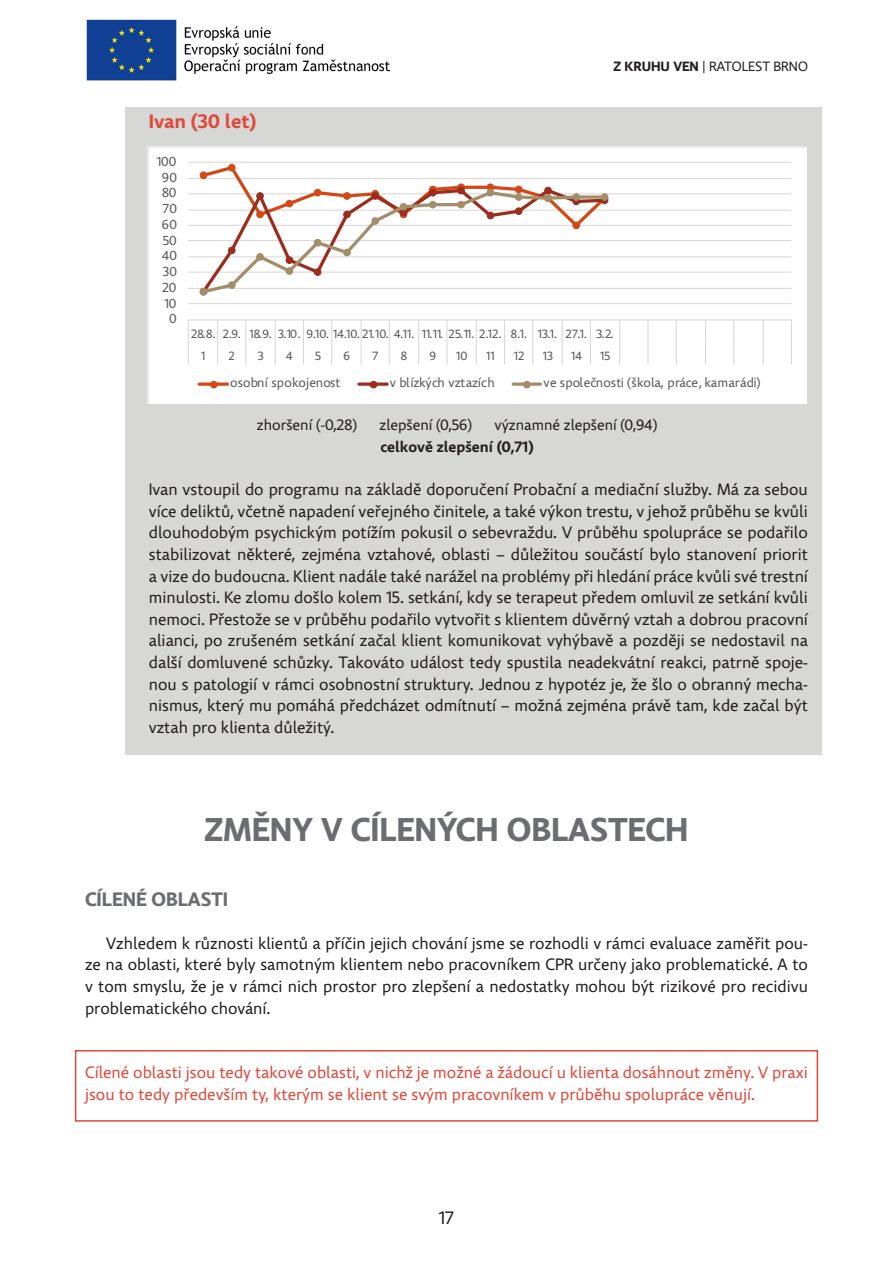
<style>
.page{position:relative;width:893px;height:1263px;background:#fff}
.page>*{position:absolute;margin:0;border:0;box-sizing:border-box;transform-origin:0 0}
.heading_02{font:700 33px "Comenia Sans";color:#6c6d70}
.heading_03{font:700 19.5px "Comenia Sans";color:#6c6d70}
.texty_klienti{font:700 19.5px "Comenia Sans";color:#e0493a}
.t1{font:18px "Comenia Sans";color:#231f20}
.texty_klienti-2{font:16.5px/21.6px "Comenia Sans";color:#231f20;text-align:justify}
.text{font:16.5px/21.6px "Comenia Sans";color:#231f20;text-align:justify}
.text-2{font:16.5px/21.6px "Comenia Sans";color:#e0493a}
.images{font:15px "Comenia Sans";color:#231f20}
.images-2{font:700 15px "Comenia Sans";color:#231f20}
.t2{font:13.5px "Comenia Sans";color:#231f20}
.t3{font:13.05px "Comenia Sans";color:#595959}
.t4{font:12px/22.4px "Comenia Sans";letter-spacing:.015em;color:#595959}
.s1{font-weight:700}
</style>
<div class="page">
<img style="left:86px;top:19px;width:303px;height:62px">
<div style="left:126px;top:107px;width:696px;height:647px;background:#d7d7d5"></div>
<svg style="left:148px;top:146px;width:659px;height:258px;background:#faf7f6"></svg>
<div style="left:75px;top:1050px;width:743px;height:71px;border:2px solid #e0493a"></div>
<p class="texty_klienti" style="left:149px;top:109px;width:109px">Ivan (30 let)</p>
<p class="t3" style="left:157px;top:153px;width:21px">100</p>
<p class="t3" style="left:162px;top:169px;width:17px">90</p>
<p class="t3" style="left:162px;top:185px;width:16px">80</p>
<p class="t3" style="left:163px;top:200px;width:16px">70</p>
<p class="t3" style="left:162px;top:216px;width:17px">60</p>
<p class="t3" style="left:163px;top:232px;width:16px">50</p>
<p class="t3" style="left:162px;top:248px;width:17px">40</p>
<p class="t3" style="left:163px;top:263px;width:16px">30</p>
<p class="t3" style="left:162px;top:279px;width:16px">20</p>
<p class="t3" style="left:165px;top:295px;width:13px">10</p>
<p class="t3" style="left:169px;top:311px;width:9px">0</p>
<p class="t2" style="left:613px;top:58px;width:196px"><span class="s1">Z KRUHU VEN</span> | RATOLEST BRNO</p>
<p class="t4" style="left:201px;top:323px;width:414px;text-indent:-10px">28.8. 2.9. 18.9. 3.10. 9.10. 14.10. 21.10. 4.11. 11.11. 25.11. 2.12. 8.1. 13.1. 27.1. 3.2.<br>1</p>
<p class="t4" style="left:229px;top:345px;width:8px">2</p>
<p class="t4" style="left:258px;top:345px;width:7px">3</p>
<p class="t4" style="left:286px;top:345px;width:8px">4</p>
<p class="t4" style="left:315px;top:345px;width:7px">5</p>
<p class="t4" style="left:343px;top:345px;width:8px">6</p>
<p class="t4" style="left:372px;top:345px;width:7px">7</p>
<p class="t4" style="left:401px;top:345px;width:8px">8</p>
<p class="t4" style="left:430px;top:345px;width:8px">9</p>
<p class="t4" style="left:456px;top:345px;width:13px">10</p>
<p class="t4" style="left:486px;top:345px;width:10px">11</p>
<p class="t4" style="left:514px;top:345px;width:12px">12</p>
<p class="t4" style="left:543px;top:345px;width:12px">13</p>
<p class="t4" style="left:571px;top:345px;width:12px">14</p>
<p class="t4" style="left:600px;top:345px;width:12px">15</p>
<p class="t3" style="left:230px;top:375px;width:112px">osobní spokojenost</p>
<p class="t3" style="left:390px;top:375px;width:107px">v blízkých vztazích</p>
<p class="t3" style="left:544px;top:375px;width:219px">ve společnosti (škola, práce, kamarádi)</p>
<p class="images" style="left:257px;top:416px;width:102px">zhoršení (-0,28)</p>
<p class="images" style="left:379px;top:416px;width:94px">zlepšení (0,56)</p>
<p class="images" style="left:494px;top:416px;width:164px">významné zlepšení (0,94)</p>
<p class="images-2" style="left:381px;top:437px;width:155px">celkově zlepšení (0,71)</p>
<p class="texty_klienti-2" style="left:149px;top:479px;width:661px">Ivan vstoupil do programu na základě doporučení Probační a mediační služby. Má za sebou více deliktů, včetně napadení veřejného činitele, a také výkon trestu, v jehož průběhu se kvůli dlouhodobým psychickým potížím pokusil o sebevraždu. V průběhu spolupráce se podařilo stabilizovat některé, zejména vztahové, oblasti – důležitou součástí bylo stanovení priorit a vize do budoucna. Klient nadále také narážel na problémy při hledání práce kvůli své trestní minulosti. Ke zlomu došlo kolem 15. setkání, kdy se terapeut předem omluvil ze setkání kvůli nemoci. Přestože se v průběhu podařilo vytvořit s klientem důvěrný vztah a dobrou pracovní alianci, po zrušeném setkání začal klient komunikovat vyhýbavě a později se nedostavil na další domluvené schůzky. Takováto událost tedy spustila neadekvátní reakci, patrně spoje&shy;nou s patologií v rámci osobnostní struktury. Jednou z hypotéz je, že šlo o obranný mecha&shy;nismus, který mu pomáhá předcházet odmítnutí – možná zejména právě tam, kde začal být vztah pro klienta důležitý.</p>
<p class="heading_02" style="left:205px;top:808px;width:485px">ZMĚNY V CÍLENÝCH OBLASTECH</p>
<p class="heading_03" style="left:85px;top:886px;width:145px">CÍLENÉ OBLASTI</p>
<p class="text" style="left:85px;top:933px;width:724px;text-indent:21px">Vzhledem k různosti klientů a příčin jejich chování jsme se rozhodli v rámci evaluace zaměřit pou&shy;ze na oblasti, které byly samotným klientem nebo pracovníkem CPR určeny jako problematické. A to v tom smyslu, že je v rámci nich prostor pro zlepšení a nedostatky mohou být rizikové pro recidivu problematického chování.</p>
<p class="text-2" style="left:85px;top:1062px;width:724px">Cílené oblasti jsou tedy takové oblasti, v nichž je možné a žádoucí u klienta dosáhnout změny. V praxi jsou to tedy především ty, kterým se klient se svým pracovníkem v průběhu spolupráce věnují.</p>
<p class="t1" style="left:439px;top:1207px;width:17px">17</p>
</div>
